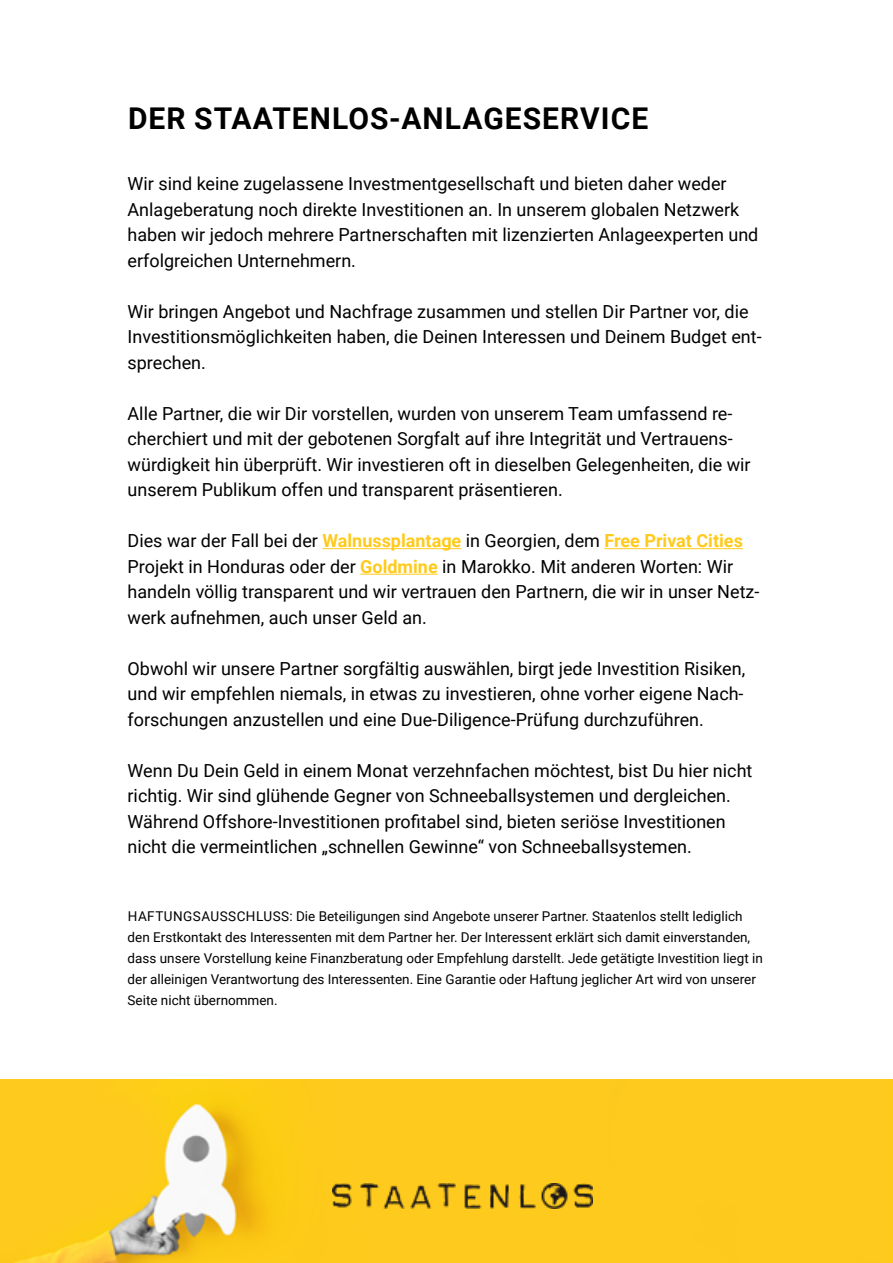
<style>
.page{position:relative;width:893px;height:1263px;background:#fff}
.page>*{position:absolute;margin:0;border:0;box-sizing:border-box;transform-origin:0 0}
.t1{font:700 30px "Roboto";letter-spacing:.035em;color:#000}
.t2{font:18px/25.5px "Roboto";color:#000}
.t3{font:13.5px/21px "Roboto";color:#000}
.s1{font-weight:700;color:#ffca1b}
</style>
<div class="page">
<img style="left:0;top:1079px;width:893px;height:184px">
<hr style="left:322px;top:548px;width:139px;height:1px;background:#ffca1b">
<hr style="left:604px;top:548px;width:139px;height:1px;background:#ffca1b">
<hr style="left:360px;top:574px;width:78px;height:1px;background:#ffca1b">
<img style="left:333px;top:1183px;width:259px;height:25px">
<h1 class="t1" style="left:128px;top:97px;width:522px">DER STAATENLOS-ANLAGESERVICE</h1>
<p class="t2" style="left:128px;top:170px;width:632px">Wir sind keine zugelassene Investmentgesellschaft und bieten daher weder Anlageberatung noch direkte Investitionen an. In unserem globalen Netzwerk haben wir jedoch mehrere Partnerschaften mit lizenzierten Anlageexperten und erfolgreichen Unternehmern.</p>
<p class="t2" style="left:128px;top:298px;width:636px">Wir bringen Angebot und Nachfrage zusammen und stellen Dir Partner vor, die<br>Investitionsmöglichkeiten haben, die Deinen Interessen und Deinem Budget ent&shy;sprechen.</p>
<p class="t2" style="left:128px;top:400px;width:625px">Alle Partner, die wir Dir vorstellen, wurden von unserem Team umfassend re&shy;cherchiert und mit der gebotenen Sorgfalt auf ihre Integrität und Vertrauens&shy;würdigkeit hin überprüft. Wir investieren oft in dieselben Gelegenheiten, die wir unserem Publikum offen und transparent präsentieren.</p>
<p class="t2" style="left:128px;top:528px;width:633px">Dies war der Fall bei der <span class="s1">Walnussplantage</span> in Georgien, dem <span class="s1">Free Privat Cities </span>Projekt in Honduras oder der <span class="s1">Goldmine</span> in Marokko. Mit anderen Worten: Wir handeln völlig transparent und wir vertrauen den Partnern, die wir in unser Netz&shy;werk aufnehmen, auch unser Geld an.</p>
<p class="t2" style="left:128px;top:655px;width:619px;text-align:justify">Obwohl wir unsere Partner sorgfältig auswählen, birgt jede Investition Risiken, und wir empfehlen niemals, in etwas zu investieren, ohne vorher eigene Nach&shy;forschungen anzustellen und eine Due-Diligence-Prüfung durchzuführen.</p>
<p class="t2" style="left:128px;top:757px;width:626px">Wenn Du Dein Geld in einem Monat verzehnfachen möchtest, bist Du hier nicht richtig. Wir sind glühende Gegner von Schneeballsystemen und dergleichen.<br>Während Offshore-Investitionen profitabel sind, bieten seriöse Investitionen nicht die vermeintlichen „schnellen Gewinne“ von Schneeballsystemen.</p>
<p class="t3" style="left:128px;top:905px;width:637px">HAFTUNGSAUSSCHLUSS: Die Beteiligungen sind Angebote unserer Partner. Staatenlos stellt lediglich den Erstkontakt des Interessenten mit dem Partner her. Der Interessent erklärt sich damit einverstanden, dass unsere Vorstellung keine Finanzberatung oder Empfehlung darstellt. Jede getätigte Investition liegt in der alleinigen Verantwortung des Interessenten. Eine Garantie oder Haftung jeglicher Art wird von unserer Seite nicht übernommen.</p>
</div>
